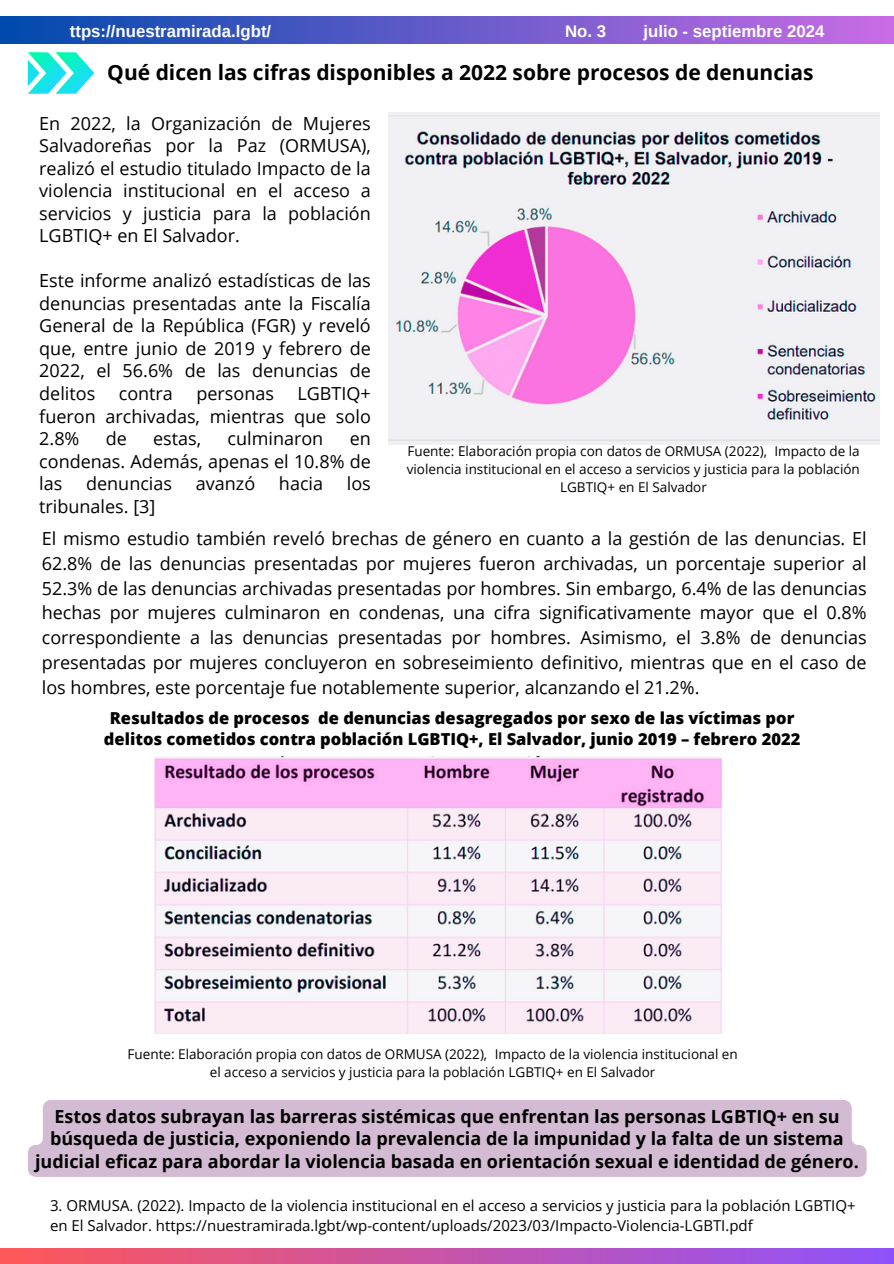
<style>
.page{position:relative;width:894px;height:1264px;background:#fff}
.page>*{position:absolute;margin:0;border:0;box-sizing:border-box;transform-origin:0 0}
.t1{font:700 21px "Open Sans";color:#000}
.t2{font:18px/22.5px "Open Sans";color:#000;text-align:justify}
.t3{font:700 18px/22.5px "Open Sans";color:#000;text-align:center}
.t4{font:700 16.8px "Arimo";color:#fff}
.t5{font:800 16.5px/20.2px "Open Sans";color:#000;text-align:center}
.t6{font:15px/20.2px "Open Sans";color:#000}
.t7{font:13.5px/18px "Open Sans";color:#000;text-align:center}
</style>
<div class="page">
<div style="left:0;top:17px;width:893px;height:26px;background:linear-gradient(to right,#004aad,#c96ce6)"></div>
<svg style="left:0;top:1248px;width:893px;height:15px;background:#c654a9"></svg>
<img style="left:388px;top:113px;width:490px;height:331px">
<img style="left:154px;top:756px;width:567px;height:277px">
<div style="left:28px;top:1100px;width:838px;height:76px;background:#d3bcd3"></div>
<svg style="left:28px;top:52px;width:66px;height:42px"></svg>
<h3 class="t4" style="left:70px;top:21px;width:203px">ttps://nuestramirada.lgbt/</h3>
<h3 class="t4" style="left:565px;top:21px;width:43px">No. 3</h3>
<h3 class="t4" style="left:643px;top:21px;width:182px">julio - septiembre 2024</h3>
<h2 class="t1" style="left:107px;top:58px;width:707px">Qué dicen las cifras disponibles a 2022 sobre procesos de denuncias</h2>
<p class="t2" style="left:39px;top:112px;width:333px">En 2022, la Organización de Mujeres Salvadoreñas por la Paz (ORMUSA), realizó el estudio titulado Impacto de la violencia institucional en el acceso a servicios y justicia para la población LGBTIQ+ en El Salvador.</p>
<p class="t2" style="left:39px;top:269px;width:333px">Este informe analizó estadísticas de las denuncias presentadas ante la Fiscalía General de la República (FGR) y reveló que, entre junio de 2019 y febrero de 2022, el 56.6% de las denuncias de delitos</p>
<p class="t2" style="left:39px;top:382px;width:333px;text-indent:258px">LGBTIQ+ fueron archivadas, mientras que solo 2.8%</p>
<p class="t2" style="left:119px;top:382px;width:56px">contra</p>
<p class="t2" style="left:196px;top:382px;width:79px">personas</p>
<p class="t2" style="left:106px;top:427px;width:23px">de</p>
<p class="t2" style="left:153px;top:427px;width:50px">estas,</p>
<p class="t2" style="left:227px;top:427px;width:97px">culminaron</p>
<p class="t2" style="left:39px;top:427px;width:333px;text-indent:310px">en condenas. Además, apenas el 10.8% de las</p>
<p class="t2" style="left:86px;top:472px;width:87px">denuncias</p>
<p class="t2" style="left:196px;top:472px;width:61px">avanzó</p>
<p class="t2" style="left:279px;top:472px;width:46px">hacia</p>
<p class="t2" style="left:347px;top:472px;width:25px">los</p>
<p class="t2" style="left:39px;top:494px;width:118px">tribunales. [3]</p>
<h3 class="t7" style="left:406px;top:442px;width:454px">Fuente: Elaboración propia con datos de ORMUSA (2022), Impacto de la violencia institucional en el acceso a servicios y justicia para la población<br>LGBTIQ+ en El Salvador</h3>
<h2 class="t2" style="left:42px;top:525px;width:826px;line-height:24.8px">El mismo estudio también reveló brechas de género en cuanto a la gestión de las denuncias. El 62.8% de las denuncias presentadas por mujeres fueron archivadas, un porcentaje superior al 52.3% de las denuncias archivadas presentadas por hombres. Sin embargo, 6.4% de las denuncias hechas por mujeres culminaron en condenas, una cifra significativamente mayor que el 0.8% correspondiente a las denuncias presentadas por hombres. Asimismo, el 3.8% de denuncias presentadas por mujeres concluyeron en sobreseimiento definitivo, mientras que en el caso de los hombres, este porcentaje fue notablemente superior, alcanzando el 21.2%.</h2>
<p class="t5" style="left:104px;top:707px;width:697px">Resultados de procesos de denuncias desagregados por sexo de las víctimas por delitos cometidos contra población LGBTIQ+, El Salvador, junio 2019 – febrero 2022</p>
<p class="t7" style="left:128px;top:1044px;width:611px">Fuente: Elaboración propia con datos de ORMUSA (2022), Impacto de la violencia institucional en el acceso a servicios y justicia para la población LGBTIQ+ en El Salvador</p>
<h2 class="t3" style="left:35px;top:1104px;width:824px">Estos datos subrayan las barreras sistémicas que enfrentan las personas LGBTIQ+ en su búsqueda de justicia, exponiendo la prevalencia de la impunidad y la falta de un sistema judicial eficaz para abordar la violencia basada en orientación sexual e identidad de género.</h2>
<h3 class="t6" style="left:50px;top:1195px;width:807px">3. ORMUSA. (2022). Impacto de la violencia institucional en el acceso a servicios y justicia para la población LGBTIQ+ en El Salvador. https://nuestramirada.lgbt/wp-content/uploads/2023/03/Impacto-Violencia-LGBTI.pdf</h3>
</div>
